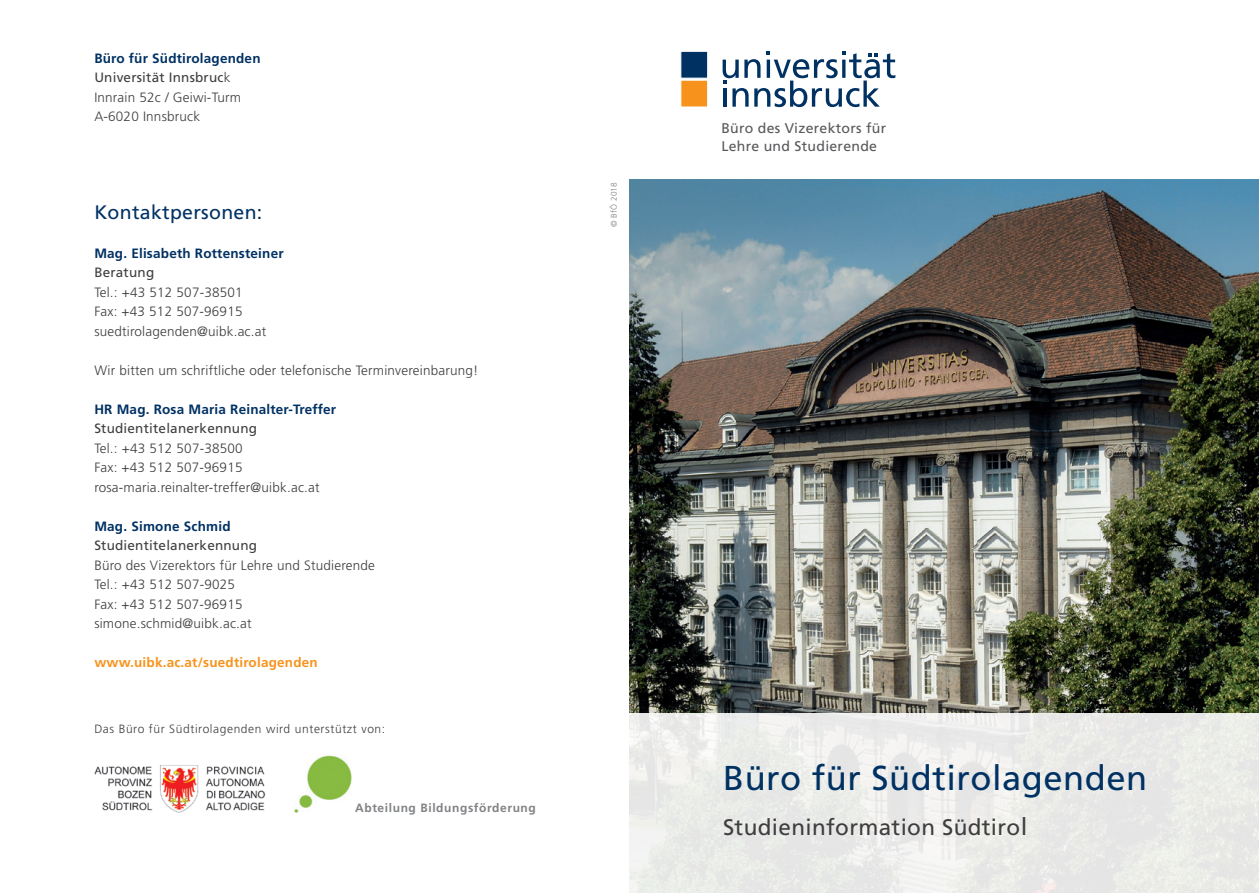
<style>
.page{position:relative;width:1259px;height:893px;background:#fff}
.page>*{position:absolute;margin:0;border:0;box-sizing:border-box;transform-origin:0 0}
.t1{font:34.5px "Frutiger";letter-spacing:.015em;color:#003163}
.t2{font:22.5px "Frutiger";letter-spacing:.015em;color:#3e3e3f}
.t3{font:19.5px "Frutiger";letter-spacing:.015em;color:#003163}
.t4{font:14.1px/18.3px "Frutiger";letter-spacing:.02em;color:#57585a}
.t5{font:300 13.5px/19.5px "Frutiger";letter-spacing:.015em;color:#3e3e3f}
.t6{font:700 13.5px "Frutiger";letter-spacing:.015em;color:#003163}
.t7{font:13.5px "Frutiger";letter-spacing:.015em;color:#3e3e3f}
.t8{font:700 13.5px "Frutiger";letter-spacing:.015em;color:#f7931d}
.t9{font:300 12px "Frutiger";letter-spacing:.05em;color:#3e3e3f}
.t10{font:700 12px "Frutiger";letter-spacing:.05em;color:#808285}
.t11{font:300 8.25px "Frutiger";letter-spacing:.03em;color:#808285}
.s1{font-weight:700;color:#003163}
.s2{font-weight:400}
.s3{font-size:24px}
</style>
<div class="page">
<img style="left:629px;top:180px;width:630px;height:533px">
<svg style="left:680px;top:51px;width:28px;height:56px;background:#8f795c"></svg>
<svg style="left:722px;top:52px;width:173px;height:55px"></svg>
<img style="left:294px;top:755px;width:58px;height:57px">
<img style="left:94px;top:765px;width:172px;height:48px">
<div style="left:617px;top:713px;width:642px;height:180px;background:#eaebe8"></div>
<p class="t5" style="left:94px;top:48px;width:168px"><span class="s1">Büro für Südtirolagenden<br></span><span class="s2">Universität Innsbruc</span>k<br>Innrain 52c / Geiwi-Turm<br>A-6020 Innsbruck</p>
<h3 class="t3" style="left:94px;top:200px;width:170px">Kontaktpersonen:</h3>
<p class="t6" style="left:94px;top:245px;width:191px">Mag. Elisabeth Rottensteiner</p>
<p class="t7" style="left:94px;top:264px;width:61px">Beratung</p>
<p class="t5" style="left:94px;top:282px;width:173px">Tel.: +43 512 507-38501<br>Fax: +43 512 507-96915 suedtirolagenden@uibk.ac.at</p>
<p class="t5" style="left:94px;top:360px;width:386px">Wir bitten um schriftliche oder telefonische Terminvereinbarung!</p>
<p class="t6" style="left:94px;top:401px;width:243px">HR Mag. Rosa Maria Reinalter-Treffer</p>
<p class="t7" style="left:94px;top:420px;width:164px">Studientitelanerkennung</p>
<p class="t5" style="left:94px;top:438px;width:227px">Tel.: +43 512 507-38500<br>Fax: +43 512 507-96915 rosa-maria.reinalter-treffer@uibk.ac.at</p>
<p class="t6" style="left:94px;top:518px;width:138px">Mag. Simone Schmid</p>
<p class="t7" style="left:94px;top:537px;width:164px">Studientitelanerkennung</p>
<p class="t5" style="left:94px;top:555px;width:282px">Büro des Vizerektors für Lehre und Studierende<br>Tel.: +43 512 507-9025<br>Fax: +43 512 507-96915 simone.schmid@uibk.ac.at</p>
<p class="t8" style="left:94px;top:654px;width:225px">www.uibk.ac.at/suedtirolagenden</p>
<p class="t9" style="left:94px;top:722px;width:292px">Das Büro für Südtirolagenden wird unterstützt von:</p>
<p class="t10" style="left:355px;top:801px;width:182px">Abteilung Bildungsförderung</p>
<p class="t11" style="left:609px;top:227px;width:47px;rotate:-90deg">© BfÖ 2018</p>
<p class="t4" style="left:721px;top:119px;width:166px">Büro des Vizerektors für<br>Lehre und Studierende</p>
<h1 class="t1" style="left:723px;top:758px;width:426px">Büro für Südtirolagenden</h1>
<h2 class="t2" style="left:723px;top:814px;width:306px">Studieninformation Südtiro<span class="s3">l</span></h2>
</div>
